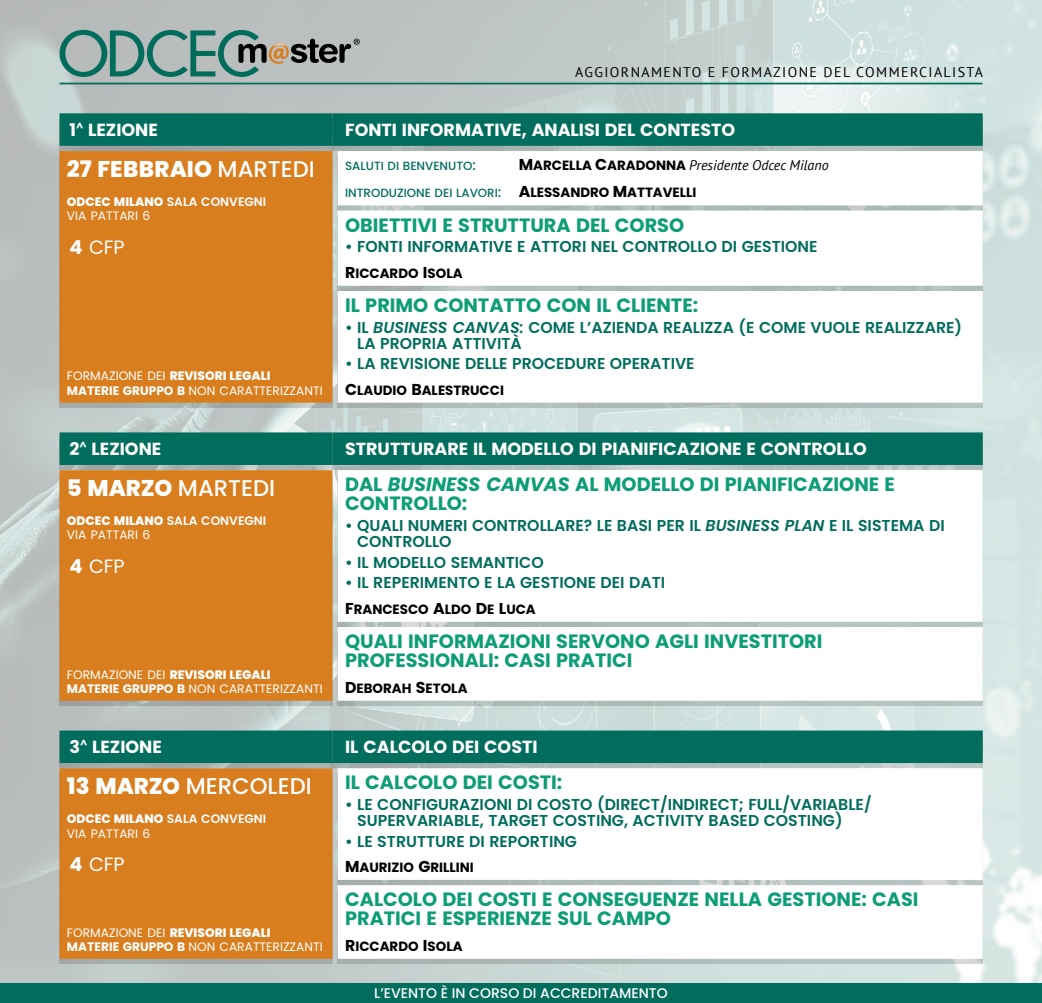
<style>
.page{position:relative;width:1042px;height:1003px;background:#fff}
.page>*{position:absolute;margin:0;border:0;box-sizing:border-box;transform-origin:0 0}
.t1{font:500 22.75px "Poppins";color:#fff}
.t2{font:800 22.75px "Poppins";letter-spacing:.01em;color:#fff}
.t3{font:700 19.25px/19.2px "Poppins";color:#0d9d77}
.t4{font:19.25px "Poppins";letter-spacing:-.005em;color:#fff}
.t5{font:700 17.5px "Poppins";color:#fff}
.t6{font:600 15.75px/15.8px "Poppins";color:#006d5d}
.t7{font:14px "PT Sans";letter-spacing:.1em;color:#000}
.t8{font:italic 14px "PT Sans";color:#000}
.t9{font:500 14px "Poppins";color:#fff}
.t10{font:13.47px "Poppins Bold SC850";color:#000}
.t11{font:12.25px/14.7px "Poppins";color:#fff}
.t12{font:12.25px "Poppins Semi Bold SC850";color:#fff}
.t13{font:12.25px "Poppins Regular SC850";color:#fff}
.t14{font:11.9px "Poppins Medium SC850";color:#006d5d}
.s1{font-weight:500}
.s2{font-family:"Poppins Extra Bold SC850"}
.s3{font-weight:700}
.s4{font-weight:800}
.s5{font-family:"Poppins";font-weight:500;font-size:14px}
.s6{font-family:"Poppins Bold SC850";font-style:normal;font-size:15.75px}
.s7{font-family:"Poppins Bold SC850";font-style:normal;font-size:13.47px}
.s8{font-size:14px}
.s9{font-family:"Poppins Bold SC850";font-size:15.75px;color:#000}
.s10{font-family:"Poppins Bold SC850";font-size:13.47px;color:#000}
.s11{font-size:15.75px}
.s12{font-style:italic}
</style>
<div class="page">
<img style="left:0;top:0;width:1042px;height:982px">
<hr style="left:60px;top:83px;width:922px;height:1px;background:#006d5d">
<svg style="left:60px;top:30px;width:300px;height:47px;background:#859e99"></svg>
<div style="left:59px;top:118px;width:274px;height:289px;background:#000;opacity:.15"></div>
<div style="left:60px;top:151px;width:272px;height:251px;background:#d97e1e"></div>
<div style="left:332px;top:118px;width:651px;height:289px;background:#000;opacity:.15"></div>
<div style="left:60px;top:113px;width:922px;height:33px;background:#006d5d"></div>
<svg style="left:338px;top:151px;width:644px;height:251px"></svg>
<div style="left:59px;top:437px;width:274px;height:268px;background:#000;opacity:.15"></div>
<div style="left:60px;top:470px;width:272px;height:230px;background:#d97e1e"></div>
<div style="left:332px;top:437px;width:651px;height:268px;background:#000;opacity:.15"></div>
<div style="left:60px;top:432px;width:922px;height:33px;background:#006d5d"></div>
<svg style="left:338px;top:470px;width:644px;height:230px"></svg>
<div style="left:59px;top:735px;width:274px;height:228px;background:#000;opacity:.15"></div>
<div style="left:60px;top:768px;width:272px;height:190px;background:#d97e1e"></div>
<div style="left:332px;top:735px;width:651px;height:228px;background:#000;opacity:.15"></div>
<div style="left:60px;top:730px;width:922px;height:32px;background:#006d5d"></div>
<svg style="left:338px;top:768px;width:644px;height:190px"></svg>
<div style="left:0;top:982px;width:1042px;height:20px;background:#006d5d"></div>
<p class="t5" style="left:69px;top:119px;width:90px">1<sup>^</sup> LEZIONE</p>
<h1 class="t2" style="left:67px;top:156px;width:249px">27 FEBBRAIO <span class="s1">MARTEDI</span></h1>
<p class="t12" style="left:67px;top:194px;width:201px"><span class="s2">ODCEC MILANO</span> SALA CONVEGNI</p>
<p class="t13" style="left:67px;top:209px;width:32px">VIA PATTARI</p>
<p class="t13" style="left:142px;top:209px;width:9px">6</p>
<p class="t4" style="left:69px;top:236px;width:57px"><span class="s3">4</span> CFP</p>
<p class="t11" style="left:67px;top:369px;width:257px">FORMAZIONE DEI <span class="s4">REVISORI LEGALI<br></span><span class="s3">MATERIE GRUPPO B</span> NON CARATTERIZZANTI</p>
<p class="t5" style="left:69px;top:438px;width:93px">2<sup>^</sup> LEZIONE</p>
<h1 class="t1" style="left:67px;top:475px;width:210px"><span class="s4">5 MARZO</span> MARTEDI</h1>
<p class="t12" style="left:67px;top:513px;width:201px"><span class="s2">ODCEC MILANO</span> SALA CONVEGNI</p>
<p class="t13" style="left:67px;top:528px;width:32px">VIA PATTARI</p>
<p class="t13" style="left:142px;top:528px;width:9px">6</p>
<p class="t4" style="left:69px;top:554px;width:57px"><span class="s3">4</span> CFP</p>
<p class="t11" style="left:67px;top:666px;width:257px">FORMAZIONE DEI <span class="s4">REVISORI LEGALI<br></span><span class="s3">MATERIE GRUPPO B</span> NON CARATTERIZZANTI</p>
<p class="t5" style="left:69px;top:736px;width:94px">3<sup>^</sup> LEZIONE</p>
<h1 class="t1" style="left:67px;top:772px;width:246px"><span class="s4">13 MARZO</span> MERCOLEDI</h1>
<p class="t12" style="left:67px;top:811px;width:201px"><span class="s2">ODCEC MILANO</span> SALA CONVEGNI</p>
<p class="t13" style="left:67px;top:825px;width:32px">VIA PATTARI</p>
<p class="t13" style="left:142px;top:825px;width:9px">6</p>
<p class="t4" style="left:69px;top:852px;width:57px"><span class="s3">4</span> CFP</p>
<p class="t11" style="left:67px;top:924px;width:257px">FORMAZIONE DEI <span class="s4">REVISORI LEGALI<br></span><span class="s3">MATERIE GRUPPO B</span> NON CARATTERIZZANTI</p>
<p class="t7" style="left:575px;top:63px;width:409px">AGGIORNAMENTO E FORMAZIONE DEL COMMERCIALISTA</p>
<p class="t5" style="left:345px;top:119px;width:391px">FONTI INFORMATIVE, ANALISI DEL CONTESTO</p>
<p class="t14" style="left:345px;top:158px;width:132px">SALUTI DI BENVENUTO<span class="s5">:</span></p>
<p class="t8" style="left:519px;top:156px;width:311px"><span class="s6">M</span><span class="s7">ARCELLA</span> <span class="s6">C</span><span class="s7">ARADONNA</span> Presidente Odcec Milano</p>
<p class="t14" style="left:345px;top:185px;width:353px">INTRODUZIONE DEI LAVORI<span class="s8">:</span> <span class="s9">A</span><span class="s10">LESSANDRO</span> <span class="s9">M</span><span class="s10">ATTAVELLI</span></p>
<p class="t3" style="left:345px;top:215px;width:341px">OBIETTIVI E STRUTTURA DEL CORSO</p>
<p class="t6" style="left:345px;top:239px;width:474px">• FONTI INFORMATIVE E ATTORI NEL CONTROLLO DI GESTIONE</p>
<p class="t10" style="left:345px;top:266px;width:119px"><span class="s11">R</span>ICCARDO <span class="s11">I</span>SOLA</p>
<p class="t3" style="left:345px;top:295px;width:354px">IL PRIMO CONTATTO CON IL CLIENTE:</p>
<p class="t6" style="left:357px;top:319px;width:606px;text-indent:-12px">• IL <span class="s12">BUSINESS CANVAS:</span> COME L’AZIENDA REALIZZA (E COME VUOLE REALIZZARE)<br>LA PROPRIA ATTIVITÀ</p>
<p class="t6" style="left:345px;top:356px;width:351px">• LA REVISIONE DELLE PROCEDURE OPERATIVE</p>
<p class="t10" style="left:345px;top:382px;width:160px"><span class="s11">C</span>LAUDIO <span class="s11">B</span>ALESTRUCCI</p>
<p class="t5" style="left:345px;top:438px;width:523px">STRUTTURARE IL MODELLO DI PIANIFICAZIONE E CONTROLLO</p>
<p class="t3" style="left:345px;top:474px;width:551px">DAL <span class="s12">BUSINESS CANVAS</span> AL MODELLO DI PIANIFICAZIONE E<br>CONTROLLO:</p>
<p class="t6" style="left:357px;top:517px;width:589px;text-indent:-12px">• QUALI NUMERI CONTROLLARE? LE BASI PER IL <span class="s12">BUSINESS PLAN</span> E IL SISTEMA DI<br>CONTROLLO</p>
<p class="t6" style="left:345px;top:554px;width:200px">• IL MODELLO SEMANTICO</p>
<p class="t6" style="left:345px;top:575px;width:321px">• IL REPERIMENTO E LA GESTIONE DEI DATI</p>
<p class="t10" style="left:345px;top:601px;width:192px"><span class="s11">F</span>RANCESCO <span class="s11">A</span>LDO <span class="s11">D</span>E <span class="s11">L</span>UCA</p>
<p class="t3" style="left:345px;top:631px;width:479px">QUALI INFORMAZIONI SERVONO AGLI INVESTITORI<br>PROFESSIONALI: CASI PRATICI</p>
<p class="t10" style="left:345px;top:680px;width:124px"><span class="s11">D</span>EBORAH <span class="s11">S</span>ETOLA</p>
<p class="t5" style="left:345px;top:736px;width:194px">IL CALCOLO DEI COSTI</p>
<p class="t3" style="left:345px;top:772px;width:219px">IL CALCOLO DEI COSTI:</p>
<p class="t6" style="left:357px;top:796px;width:516px;text-indent:-12px">• LE CONFIGURAZIONI DI COSTO (DIRECT/INDIRECT; FULL/VARIABLE/<br>SUPERVARIABLE, TARGET COSTING, ACTIVITY BASED COSTING)</p>
<p class="t6" style="left:345px;top:832px;width:233px">• LE STRUTTURE DI REPORTING</p>
<p class="t10" style="left:345px;top:859px;width:130px"><span class="s11">M</span>AURIZIO <span class="s11">G</span>RILLINI</p>
<p class="t3" style="left:345px;top:889px;width:575px">CALCOLO DEI COSTI E CONSEGUENZE NELLA GESTIONE: CASI<br>PRATICI E ESPERIENZE SUL CAMPO</p>
<p class="t10" style="left:345px;top:938px;width:119px"><span class="s11">R</span>ICCARDO <span class="s11">I</span>SOLA</p>
<p class="t9" style="left:374px;top:984px;width:295px">L’EVENTO È IN CORSO DI ACCREDITAMENTO</p>
</div>
